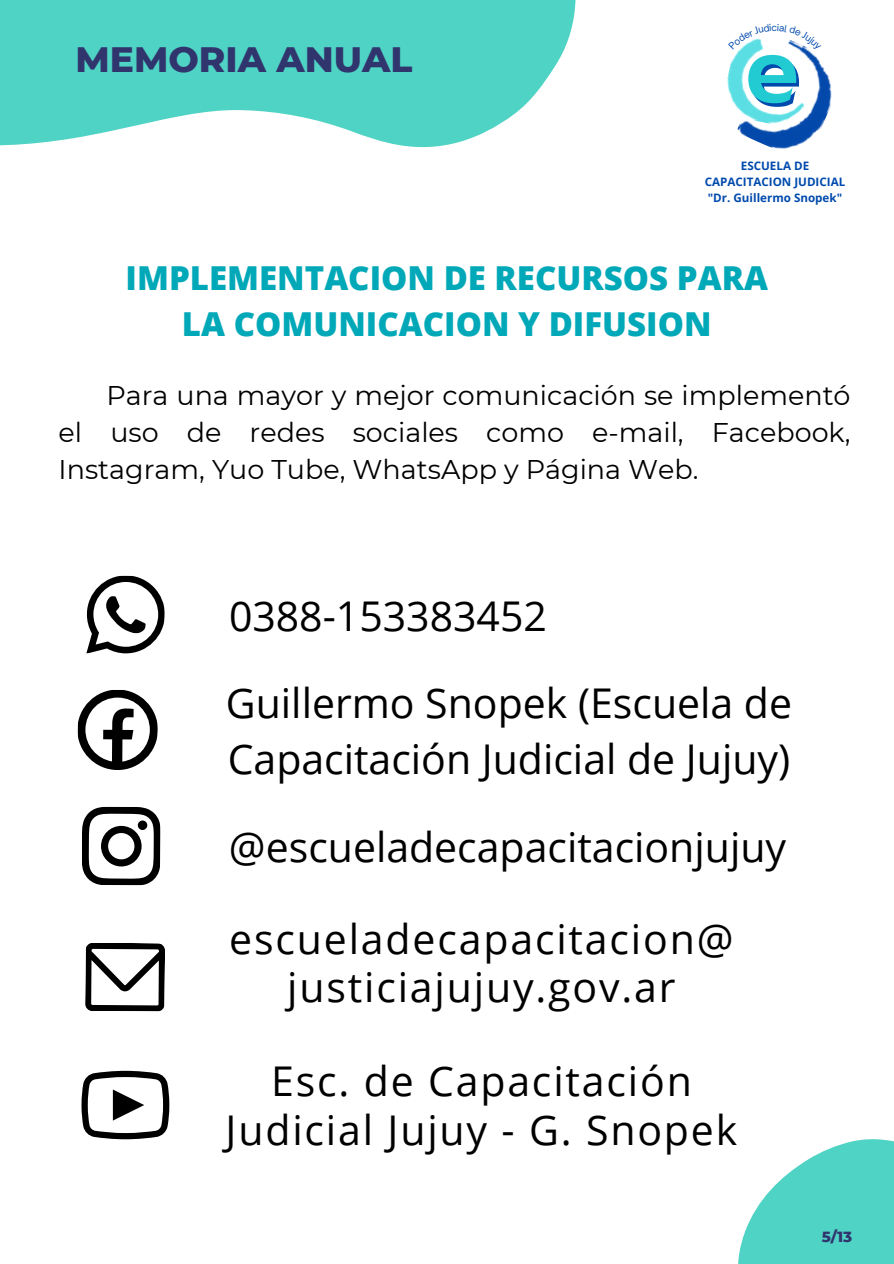
<style>
.page{position:relative;width:894px;height:1264px;background:#fff}
.page>*{position:absolute;margin:0;border:0;box-sizing:border-box;transform-origin:0 0}
.t1{font:600 93px "Atsanee";color:#004aad}
.t2{font:40.95px/86.8px "Open Sans";color:#000}
.t3{font:40.95px/48.3px "Open Sans";letter-spacing:.045em;color:#000;text-align:center}
.t4{font:800 36px "Montserrat";color:#31356e}
.t5{font:800 33px/46.2px "Open Sans";color:#00a8b8;text-align:center}
.t6{font:27px/37.2px "Montserrat";color:#000;text-align:justify}
.t7{font:800 15px "Montserrat";color:#31356e}
.t8{font:700 11.55px/16.2px "Open Sans";color:#004aad;text-align:center}
</style>
<div class="page">
<svg style="left:0;top:0;width:576px;height:148px;fill:#4fd3c4"></svg>
<svg style="left:738px;top:1139px;width:155px;height:124px;fill:#4fd3c4"></svg>
<img style="left:726px;top:56px;width:9px;height:48px">
<img style="left:735px;top:51px;width:97px;height:98px">
<svg style="left:82px;top:806px;width:79px;height:79px"></svg>
<div style="left:138px;top:820px;width:9px;height:10px;background:#000;border-radius:50%"></div>
<svg style="left:86px;top:575px;width:79px;height:79px"></svg>
<svg style="left:77px;top:690px;width:81px;height:80px"></svg>
<svg style="left:85px;top:943px;width:80px;height:68px"></svg>
<svg style="left:81px;top:1070px;width:88px;height:69px"></svg>
<svg style="left:738px;top:38px;width:72px;height:13px"></svg>
<h3 class="t4" style="left:75px;top:37px;width:338px">MEMORIA ANUAL</h3>
<h1 class="t1" style="left:747px;top:31px;width:57px">e</h1>
<p class="t8" style="left:704px;top:157px;width:142px">ESCUELA DE<br>CAPACITACION JUDICIAL "Dr. Guillermo Snopek"</p>
<p class="t5" style="left:126px;top:254px;width:643px">IMPLEMENTACION DE RECURSOS PARA<br>LA COMUNICACION Y DIFUSION</p>
<p class="t6" style="left:59px;top:377px;width:793px;text-indent:48px">Para una mayor y mejor comunicación se implementó el uso de redes sociales como e-mail, Facebook, Instagram, Yuo Tube, WhatsApp y Página Web.</p>
<h2 class="t2" style="left:226px;top:571px;width:567px">0388-153383452<br>Guillermo Snopek (Escuela de</h2>
<h2 class="t2" style="left:227px;top:714px;width:564px">Capacitación Judicial de Jujuy)</h2>
<h2 class="t2" style="left:229px;top:802px;width:558px">@escueladecapacitacionjujuy</h2>
<h2 class="t3" style="left:229px;top:913px;width:505px">escueladecapacitacion@ justiciajujuy.gov.ar</h2>
<h2 class="t3" style="left:225px;top:1056px;width:513px">Esc. de Capacitación<br>Judicial Jujuy - G. Snopek</h2>
<p class="t7" style="left:821px;top:1226px;width:32px">5/13</p>
</div>
